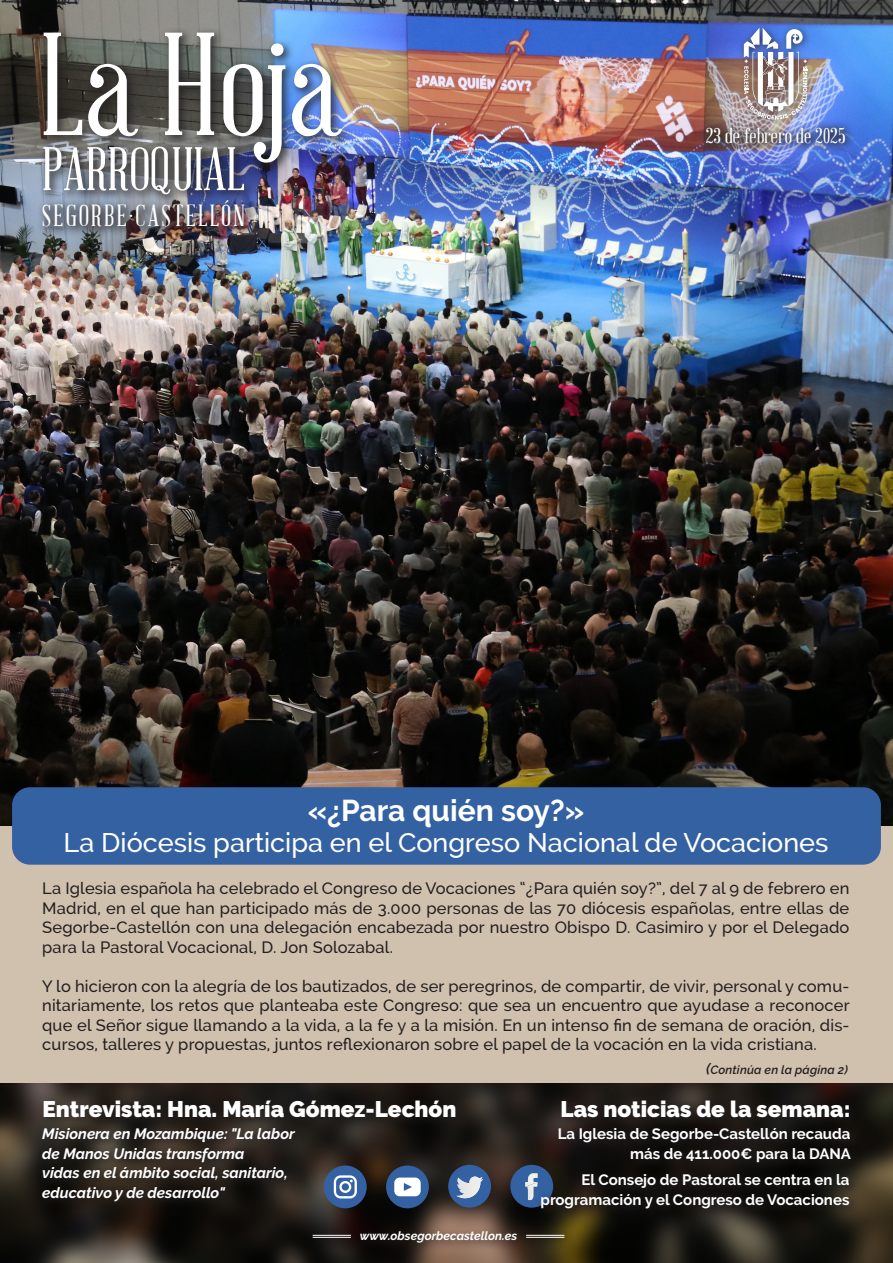
<style>
.page{position:relative;width:893px;height:1263px;background:#fff}
.page>*{position:absolute;margin:0;border:0;box-sizing:border-box;transform-origin:0 0}
.t1{font:143.1px "Abraham Lincoln";color:#fff}
.t2{font:60px "Abraham Lincoln";color:#fff}
.ENTRADILLA{font:700 30px "Raleway";color:#fff}
.t3{font:29.85px "Abraham Lincoln";letter-spacing:.08em;color:#fff}
.ENTRADILLA-2{font:500 27px "Raleway";color:#fff}
.ENTRADILLA-3{font:900 22.5px "Raleway";color:#fff}
.ENTRADILLA-4{font:21px "Abraham Lincoln";color:#fff;scale:1.05 1}
.t4{font:500 16.5px/19.5px "Raleway";letter-spacing:.01em;color:#231f20;text-align:justify}
.ENTRADILLA-5{font:700 15px/19.5px "Raleway";color:#fff;text-align:right}
.ENTRADILLA-6{font:italic 700 15px/19.5px "Raleway";color:#fff}
.ENTRADILLA-7{font:italic 700 12px "Raleway";color:#fff}
.t5{font:italic 600 12px "Raleway";letter-spacing:.015em;color:#231f20}
.s1{font-size:15px}
</style>
<div class="page">
<img style="left:0;top:1082px;width:893px;height:181px">
<img style="left:0;top:0;width:893px;height:826px">
<div style="left:0;top:826px;width:893px;height:256px;background:#cfc1ae"></div>
<div style="left:38px;top:27px;width:316px;height:148px;background:#231f20;opacity:.75"></div>
<div style="left:38px;top:141px;width:218px;height:66px;background:#231f20;opacity:.75"></div>
<div style="left:37px;top:194px;width:219px;height:44px;background:#231f20;opacity:.75"></div>
<div style="left:12px;top:787px;width:869px;height:78px;background:#3461a2;border-radius:18px"></div>
<div style="left:510px;top:1165px;width:43px;height:42px;background:#3461a2;border-radius:50%"></div>
<svg style="left:527px;top:1187px;width:7px;height:13px"></svg>
<img style="left:525px;top:1173px;width:10px;height:14px">
<div style="left:448px;top:1165px;width:43px;height:42px;background:#3461a2;border-radius:50%"></div>
<svg style="left:456px;top:1176px;width:27px;height:22px"></svg>
<div style="left:386px;top:1165px;width:43px;height:43px;background:#3461a2;border-radius:50%"></div>
<svg style="left:394px;top:1177px;width:27px;height:19px"></svg>
<div style="left:324px;top:1165px;width:43px;height:43px;background:#3461a2;border-radius:50%"></div>
<svg style="left:334px;top:1175px;width:23px;height:23px"></svg>
<img style="left:699px;top:120px;width:156px;height:33px">
<div style="left:737px;top:22px;width:80px;height:107px;background:#231f20;opacity:.75"></div>
<img style="left:744px;top:28px;width:63px;height:92px">
<div style="left:556px;top:1095px;width:305px;height:34px;background:#231f20;opacity:.75"></div>
<div style="left:308px;top:1226px;width:267px;height:27px;background:#231f20;opacity:.75"></div>
<hr style="left:526px;top:1235px;width:38px;height:1px;background:#fff">
<hr style="left:526px;top:1237px;width:38px;height:1px;background:#fff">
<hr style="left:313px;top:1235px;width:38px;height:1px;background:#fff">
<hr style="left:313px;top:1237px;width:38px;height:1px;background:#fff">
<div style="left:553px;top:1122px;width:309px;height:52px;background:#231f20;opacity:.75"></div>
<div style="left:38px;top:1095px;width:430px;height:34px;background:#231f20;opacity:.75"></div>
<div style="left:37px;top:1122px;width:270px;height:91px;background:#231f20;opacity:.75"></div>
<div style="left:535px;top:1169px;width:326px;height:51px;background:#231f20;opacity:.75"></div>
<p class="t1" style="left:40px;top:11px;width:300px">La Hoja</p>
<p class="t2" style="left:42px;top:138px;width:204px">PARROQUIAL</p>
<p class="t3" style="left:42px;top:200px;width:205px">SEGORBE·CASTELLÓN</p>
<p class="ENTRADILLA-4" style="left:706px;top:125px;width:134px">23 de febrero de 2025</p>
<p class="ENTRADILLA" style="left:308px;top:793px;width:278px">«¿Para quién soy?»</p>
<p class="ENTRADILLA-2" style="left:64px;top:827px;width:766px">La Diócesis participa en el Congreso Nacional de Vocaciones</p>
<p class="t4" style="left:42px;top:878px;width:809px">La Iglesia española ha celebrado el Congreso de Vocaciones “¿Para quién soy?”, del 7 al 9 de febrero en Madrid, en el que han participado más de 3.000 personas de las 70 diócesis españolas, entre ellas de Segorbe-Castellón con una delegación encabezada por nuestro Obispo D. Casimiro y por el Delegado para la Pastoral Vocacional, D. Jon Solozabal.</p>
<p class="t4" style="left:42px;top:976px;width:809px">Y lo hicieron con la alegría de los bautizados, de ser peregrinos, de compartir, de vivir, personal y comu&shy;nitariamente, los retos que planteaba este Congreso: que sea un encuentro que ayudase a reconocer que el Señor sigue llamando a la vida, a la fe y a la misión. En un intenso fin de semana de oración, dis&shy;cursos, talleres y propuestas, juntos reflexionaron sobre el papel de la vocación en la vida cristiana.</p>
<p class="t5" style="left:706px;top:1063px;width:143px"><span class="s1">(</span>Continúa en la página 2)</p>
<p class="ENTRADILLA-3" style="left:43px;top:1096px;width:415px">Entrevista: Hna. María Gómez-Lechón</p>
<p class="ENTRADILLA-6" style="left:42px;top:1124px;width:254px">Misionera en Mozambique: "La labor de Manos Unidas transforma</p>
<p class="ENTRADILLA-6" style="left:42px;top:1163px;width:247px">vidas en el ámbito social, sanitario, educativo y de desarrollo"</p>
<p class="ENTRADILLA-5" style="left:541px;top:1170px;width:310px">El Consejo de Pastoral se centra en la programación y el Congreso de Vocaciones</p>
<p class="ENTRADILLA-3" style="left:561px;top:1096px;width:291px">Las noticias de la semana:</p>
<p class="ENTRADILLA-5" style="left:558px;top:1124px;width:295px">La Iglesia de Segorbe-Castellón recauda más de 411.000€ para la DANA</p>
<p class="ENTRADILLA-7" style="left:360px;top:1228px;width:159px">www.obsegorbecastellon.es</p>
</div>
